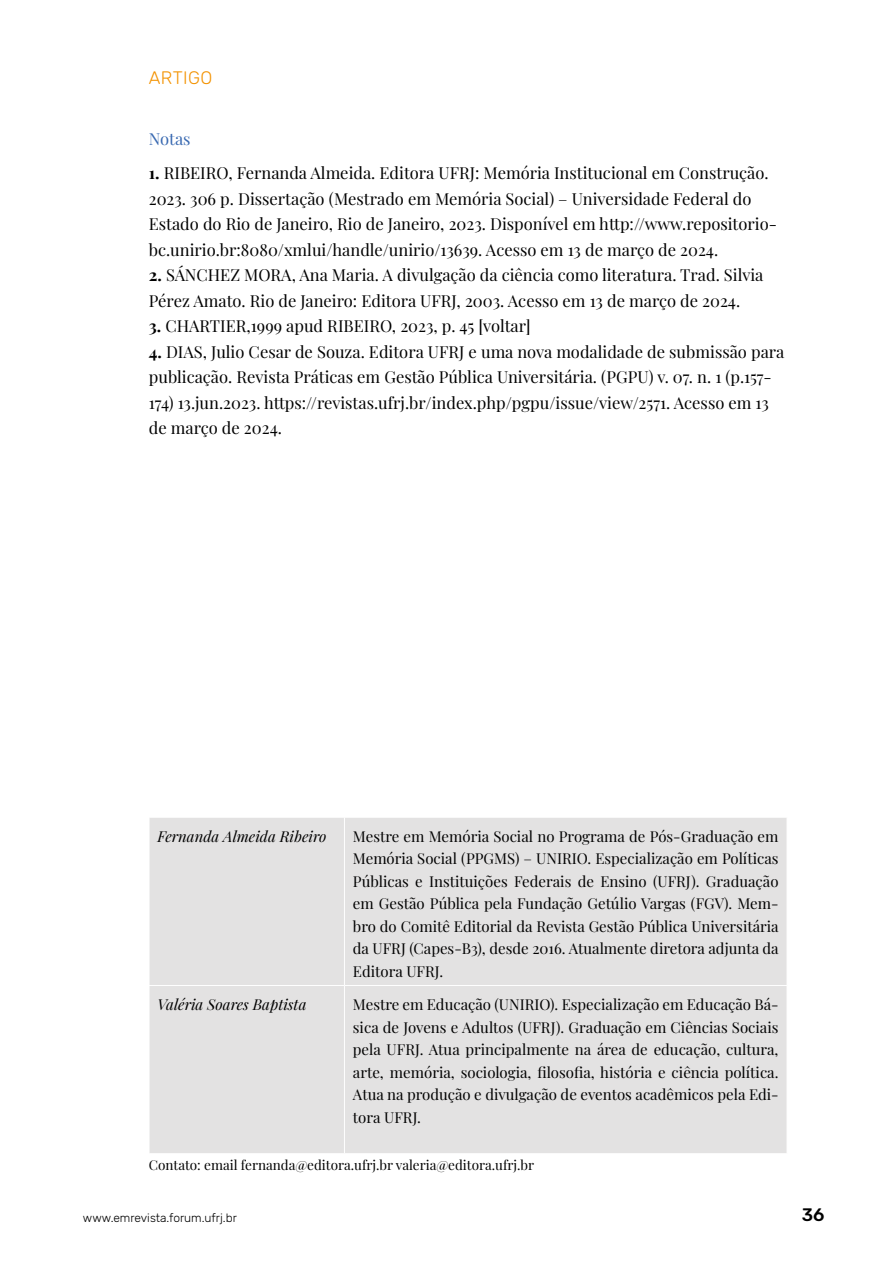
<style>
.page{position:relative;width:893px;height:1263px;background:#fff}
.page>*{position:absolute;margin:0;border:0;box-sizing:border-box;transform-origin:0 0}
.t1{font:300 18px "Rubik";letter-spacing:.025em;color:#f39200}
.t2{font:500 18px "Rubik";color:#000}
.t3{font:16.5px/25.5px "Playfair Display";color:#000}
.t4{font:16.5px "Playfair Display";color:#3969b1}
.t5{font:15px/22.5px "Playfair Display";color:#000;text-align:justify}
.t6{font:italic 15px "Playfair Display";color:#000}
.t7{font:13.5px "Playfair Display";color:#000}
.t8{font:300 12px "Rubik";color:#000}
.s1{font-weight:700}
</style>
<div class="page">
<div style="left:150px;top:818px;width:637px;height:335px;background:#e3e2e2"></div>
<hr style="left:344px;top:817px;width:1px;height:168px;background:#fff">
<hr style="left:149px;top:985px;width:195px;height:1px;background:#fff">
<hr style="left:344px;top:985px;width:443px;height:1px;background:#fff">
<hr style="left:344px;top:986px;width:1px;height:167px;background:#fff">
<p class="t1" style="left:149px;top:68px;width:65px">ARTIGO</p>
<p class="t4" style="left:149px;top:126px;width:43px">Notas</p>
<p class="t3" style="left:149px;top:159px;width:630px"><span class="s1">1.</span> RIBEIRO, Fernanda Almeida. Editora UFRJ: Memória Institucional em Construção.<br>2023. 306 p. Dissertação (Mestrado em Memória Social) – Universidade Federal do Estado do Rio de Janeiro, Rio de Janeiro, 2023. Disponível em http://www.repositorio&shy;bc.unirio.br:8080/xmlui/handle/unirio/13639. Acesso em 13 de março de 2024.</p>
<p class="t3" style="left:149px;top:261px;width:616px"><span class="s1">2.</span> SÁNCHEZ MORA, Ana Maria. A divulgação da ciência como literatura. Trad. Silvia<br>Pérez Amato. Rio de Janeiro: Editora UFRJ, 2003. Acesso em 13 de março de 2024.</p>
<p class="t3" style="left:149px;top:312px;width:384px"><span class="s1">3.</span> CHARTIER,1999 apud RIBEIRO, 2023, p. 45 [voltar]</p>
<p class="t3" style="left:149px;top:338px;width:637px"><span class="s1">4.</span> DIAS, Julio Cesar de Souza. Editora UFRJ e uma nova modalidade de submissão para publicação. Revista Práticas em Gestão Pública Universitária. (PGPU) v. 07. n. 1 (p.157- 174) 13.jun.2023. https://revistas.ufrj.br/index.php/pgpu/issue/view/2571. Acesso em 13 de março de 2024.</p>
<p class="t6" style="left:158px;top:825px;width:170px">Fernanda Almeida Ribeiro</p>
<p class="t5" style="left:353px;top:824px;width:427px">Mestre em Memória Social no Programa de Pós-Graduação em Memória Social (PPGMS) – UNIRIO. Especialização em Políticas Públicas e Instituições Federais de Ensino (UFRJ). Graduação em Gestão Pública pela Fundação Getúlio Vargas (FGV). Mem&shy;bro do Comitê Editorial da Revista Gestão Pública Universitária da UFRJ (Capes-B3), desde 2016. Atualmente diretora adjunta da Editora UFRJ.</p>
<p class="t6" style="left:158px;top:993px;width:150px">Valéria Soares Baptista</p>
<p class="t5" style="left:353px;top:992px;width:427px">Mestre em Educação (UNIRIO). Especialização em Educação Bá&shy;sica de Jovens e Adultos (UFRJ). Graduação em Ciências Sociais pela UFRJ. Atua principalmente na área de educação, cultura, arte, memória, sociologia, filosofia, história e ciência política.<br>Atua na produção e divulgação de eventos acadêmicos pela Edi&shy;tora UFRJ.</p>
<p class="t7" style="left:149px;top:1154px;width:387px">Contato: email fernanda@editora.ufrj.br valeria@editora.ufrj.br</p>
<p class="t8" style="left:83px;top:1211px;width:155px">www.emrevista.forum.ufrj.br</p>
<p class="t2" style="left:802px;top:1204px;width:24px">36</p>
</div>
